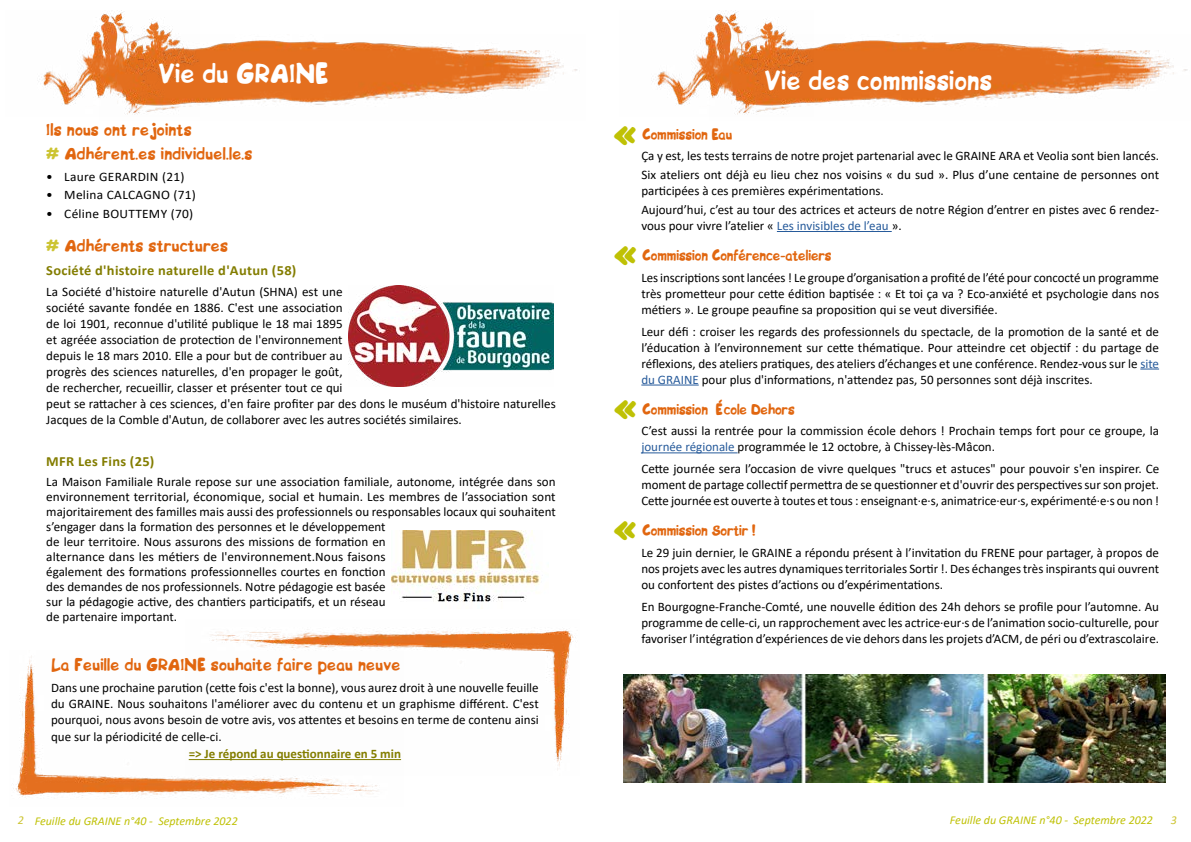
<style>
.page{position:relative;width:1191px;height:842px;background:#fff}
.page>*{position:absolute;margin:0;border:0;box-sizing:border-box;transform-origin:0 0}
.t1{font:42.6px "BIP";color:#bfc105}
.t2{font:24px "BIP";letter-spacing:.02em;color:#fff}
.t3{font:15px/23.5px "BIP";letter-spacing:.02em;color:#e1660f}
.t4{font:700 14px "Calibri";letter-spacing:.02em;color:#837d00}
.t5{font:13px/16px "Calibri";color:#000;text-align:justify}
.t6{font:13px "BIP";color:#e1660f}
.t7{font:13px "Calibri";letter-spacing:.02em;color:#000}
.t8{font:700 13px "Calibri";color:#837d00}
.t9{font:italic 12px "Calibri";color:#bfc105}
.t10{font:italic 12px "Calibri";color:#ccc432}
.s1{color:#ccc432}
.s2{color:#275b9b}
</style>
<div class="page">
<img style="left:200px;top:40px;width:377px;height:65px">
<img style="left:43px;top:11px;width:157px;height:104px">
<img style="left:813px;top:40px;width:375px;height:65px">
<img style="left:657px;top:11px;width:156px;height:104px">
<hr style="left:777px;top:231px;width:114px;height:1px;background:#275b9b">
<svg style="left:1140px;top:369px;width:19px;height:1px"></svg>
<hr style="left:641px;top:385px;width:57px;height:1px;background:#275b9b">
<hr style="left:641px;top:452px;width:96px;height:1px;background:#275b9b">
<img style="left:211px;top:629px;width:365px;height:141px">
<img style="left:13px;top:650px;width:390px;height:147px">
<hr style="left:189px;top:759px;width:212px;height:1px;background:#837d00">
<img style="left:391px;top:530px;width:150px;height:72px">
<img style="left:348px;top:285px;width:205px;height:101px">
<img style="left:624px;top:674px;width:542px;height:108px">
<h2 class="t2" style="left:159px;top:55px;width:171px">Vie du GRAINE</h2>
<h2 class="t2" style="left:765px;top:62px;width:229px">Vie des commissions</h2>
<p class="t3" style="left:46px;top:118px;width:208px">Ils nous ont rejoints<br><span class="s1">#</span> Adhérent.es individuel.le.s</p>
<p class="t7" style="left:46px;top:167px;width:140px">• Laure GERARDIN (21)</p>
<p class="t7" style="left:46px;top:186px;width:151px">• Melina CALCAGNO (71)</p>
<p class="t7" style="left:46px;top:205px;width:148px">• Céline BOUTTEMY (70)</p>
<p class="t3" style="left:46px;top:233px;width:183px"><span class="s1">#</span> Adhérents structures</p>
<p class="t4" style="left:46px;top:260px;width:252px">Société d'histoire naturelle d'Autun (58)</p>
<p class="t5" style="left:46px;top:284px;width:511px;text-align:left">La Société d'histoire naturelle d'Autun (SHNA) est une<br>société savante fondée en 1886. C'est une association<br>de loi 1901, reconnue d'utilité publique le 18 mai 1895<br>et agréée association de protection de l'environnement<br>depuis le 18 mars 2010. Elle a pour but de contribuer au<br>progrès des sciences naturelles, d'en propager le goût,<br>de rechercher, recueillir, classer et présenter tout ce qui<br>peut se rattacher à ces sciences, d'en faire profiter par des dons le muséum d'histoire naturelles Jacques de la Comble d'Autun, de collaborer avec les autres sociétés similaires.</p>
<p class="t4" style="left:46px;top:451px;width:110px">MFR Les Fins (25)</p>
<p class="t5" style="left:46px;top:474px;width:511px;line-height:15px;text-align:left">La Maison Familiale Rurale repose sur une association familiale, autonome, intégrée dans son environnement territorial, économique, social et humain. Les membres de l’association sont majoritairement des familles mais aussi des professionnels ou responsables locaux qui souhaitent s’engager dans la formation des personnes et le développement<br>de leur territoire. Nous assurons des missions de formation en<br>alternance dans les métiers de l'environnement.Nous faisons<br>également des formations professionnelles courtes en fonction<br>des demandes de nos professionnels. Notre pédagogie est basée<br>sur la pédagogie active, des chantiers participatifs, et un réseau<br>de partenaire important.</p>
<p class="t3" style="left:51px;top:653px;width:351px">La Feuille du GRAINE souhaite faire peau neuve</p>
<p class="t5" style="left:51px;top:679px;width:489px;line-height:16.3px">Dans une prochaine parution (cette fois c'est la bonne), vous aurez droit à une nouvelle feuille du GRAINE. Nous souhaitons l'améliorer avec du contenu et un graphisme différent. C'est pourquoi, nous avons besoin de votre avis, vos attentes et besoins en terme de contenu ainsi que sur la périodicité de celle-ci.</p>
<p class="t8" style="left:189px;top:745px;width:214px">=&gt; Je répond au questionnaire en 5 min</p>
<h1 class="t1" style="left:614px;top:101px;width:24px">«</h1>
<p class="t6" style="left:642px;top:124px;width:92px">Commission Eau</p>
<p class="t5" style="left:641px;top:146px;width:519px;line-height:18.8px">Ça y est, les tests terrains de notre projet partenarial avec le GRAINE ARA et Veolia sont bien lancés.<br>Six ateliers ont déjà eu lieu chez nos voisins « du sud ». Plus d’une centaine de personnes ont</p>
<p class="t5" style="left:641px;top:181px;width:519px;line-height:18.8px">participées à ces premières expérimentations.<br>Aujourd’hui, c’est au tour des actrices et acteurs de notre Région d’entrer en pistes avec 6 rendez-</p>
<p class="t5" style="left:641px;top:217px;width:262px">vous pour vivre l’atelier « <span class="s2">Les invisibles de l’eau</span> ».</p>
<p class="t6" style="left:642px;top:246px;width:191px">Commission Conférence-ateliers</p>
<p class="t5" style="left:641px;top:269px;width:519px">Les inscriptions sont lancées ! Le groupe d’organisation a profité de l’été pour concocté un programme très prometteur pour cette édition baptisée : « Et toi ça va ? Eco-anxiété et psychologie dans nos métiers ». Le groupe peaufine sa proposition qui se veut diversifiée.</p>
<p class="t5" style="left:641px;top:323px;width:519px">Leur défi : croiser les regards des professionnels du spectacle, de la promotion de la santé et de l’éducation à l’environnement sur cette thématique. Pour atteindre cet objectif : du partage de réflexions, des ateliers pratiques, des ateliers d’échanges et une conférence. Rendez-vous sur le <span class="s2">site du GRAINE</span> pour plus d'informations, n'attendez pas, 50 personnes sont déjà inscrites.</p>
<p class="t6" style="left:642px;top:399px;width:154px">Commission École Dehors</p>
<p class="t5" style="left:641px;top:423px;width:519px">C’est aussi la rentrée pour la commission école dehors ! Prochain temps fort pour ce groupe, la <span class="s2">journée régionale</span> programmée le 12 octobre, à Chissey-lès-Mâcon.</p>
<p class="t5" style="left:641px;top:460px;width:519px">Cette journée sera l’occasion de vivre quelques "trucs et astuces" pour pouvoir s'en inspirer. Ce moment de partage collectif permettra de se questionner et d'ouvrir des perspectives sur son projet.<br>Cette journée est ouverte à toutes et tous : enseignant·e·s, animatrice·eur·s, expérimenté·e·s ou non !</p>
<p class="t6" style="left:642px;top:521px;width:115px">Commission Sortir !</p>
<p class="t5" style="left:641px;top:544px;width:519px">Le 29 juin dernier, le GRAINE a répondu présent à l’invitation du FRENE pour partager, à propos de nos projets avec les autres dynamiques territoriales Sortir !. Des échanges très inspirants qui ouvrent ou confortent des pistes d’actions ou d’expérimentations.</p>
<p class="t5" style="left:641px;top:598px;width:519px">En Bourgogne-Franche-Comté, une nouvelle édition des 24h dehors se profile pour l’automne. Au programme de celle-ci, un rapprochement avec les actrice·eur·s de l’animation socio-culturelle, pour favoriser l’intégration d’expériences de vie dehors dans les projets d’ACM, de péri ou d’extrascolaire.</p>
<h1 class="t1" style="left:614px;top:221px;width:24px">«</h1>
<h1 class="t1" style="left:614px;top:375px;width:24px">«</h1>
<h1 class="t1" style="left:614px;top:496px;width:24px">«</h1>
<p class="t9" style="left:18px;top:812px;width:222px"><span class="s1">2</span> Feuille du GRAINE n°40 - Septembre 2022</p>
<p class="t9" style="left:950px;top:812px;width:205px">Feuille du GRAINE n°40 - Septembre 2022</p>
<p class="t10" style="left:1170px;top:812px;width:8px">3</p>
</div>
